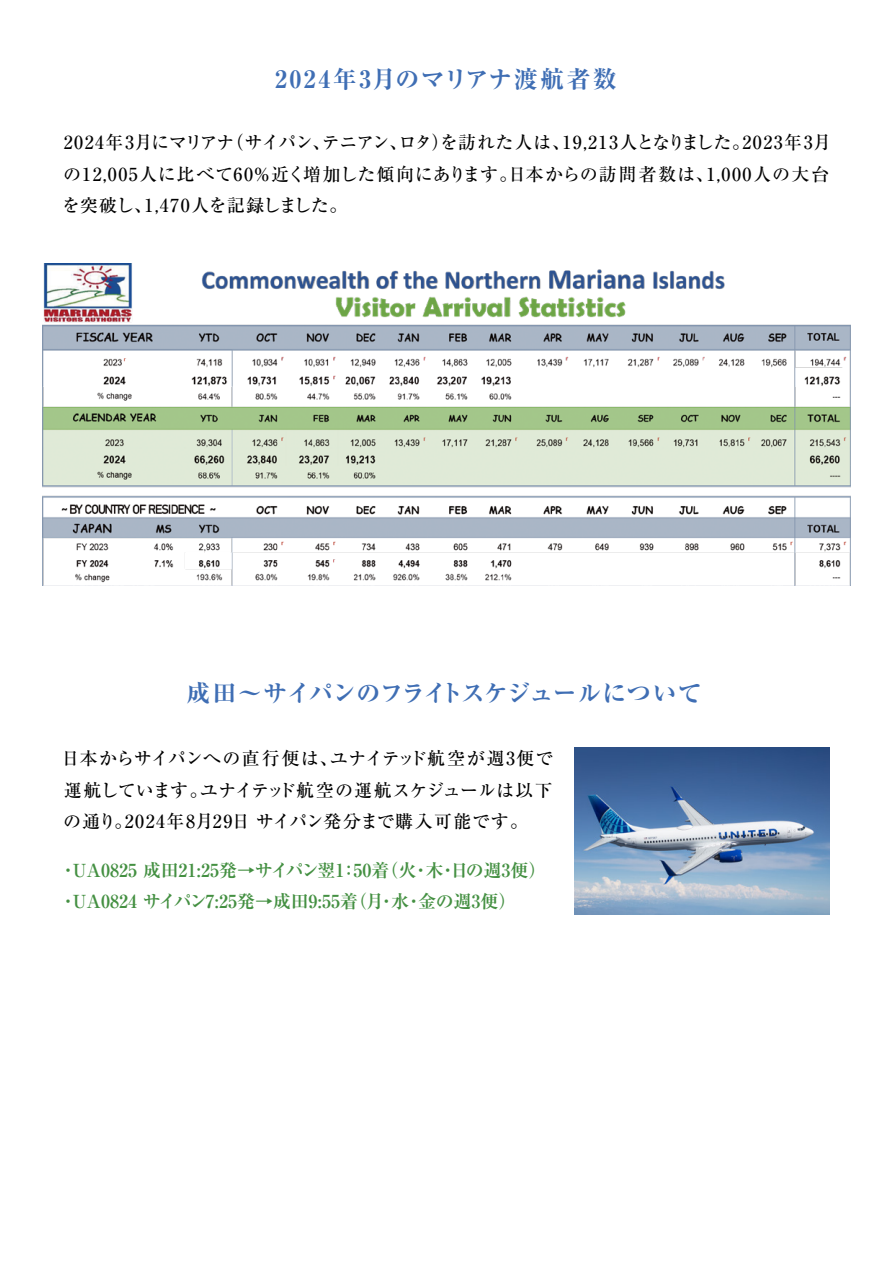
<style>
.page{position:relative;width:893px;height:1263px;background:#fff}
.page>*{position:absolute;margin:0;border:0;box-sizing:border-box;transform-origin:0 0}
.t1{font:700 expanded 24px "Ryumin Pro";letter-spacing:-.03em;color:#3f6eb4}
.t2{font:700 expanded 24px "Ryumin Pro";letter-spacing:.1em;color:#3f6eb4}
.t3{font:500 18px/31.5px "Ryumin Pro";letter-spacing:.035em;color:#000;text-align:justify}
.t4{font:700 18px/31.5px "Ryumin Pro";color:#449042}
</style>
<div class="page">
<img style="left:43px;top:263px;width:807px;height:322px">
<img style="left:574px;top:747px;width:255px;height:167px">
<h1 class="t2" style="left:275px;top:60px;width:343px">2024年3月のマリアナ渡航者数</h1>
<p class="t3" style="left:62px;top:125px;width:771px">2024年3月にマリアナ（サイパン、テニアン、ロタ）を訪れた人は、19,213人となりました。2023年3月の12,005人に比べて60％近く増加した傾向にあります。日本からの訪問者数は、1,000人の大台を突破し、1,470人を記録しました。</p>
<h1 class="t1" style="left:187px;top:674px;width:517px">成田～サイパンのフライトスケジュールについて</h1>
<p class="t3" style="left:62px;top:741px;width:493px">日本からサイパンへの直行便は、ユナイテッド航空が週3便で運航しています。ユナイテッド航空の運航スケジュールは以下の通り。2024年8月29日 サイパン発分まで購入可能です。</p>
<p class="t4" style="left:59px;top:853px;width:489px">・UA0825 成田21:25発→サイパン翌1：50着（火・木・日の週3便）・UA0824 サイパン7:25発→成田9:55着（月・水・金の週3便）</p>
</div>
